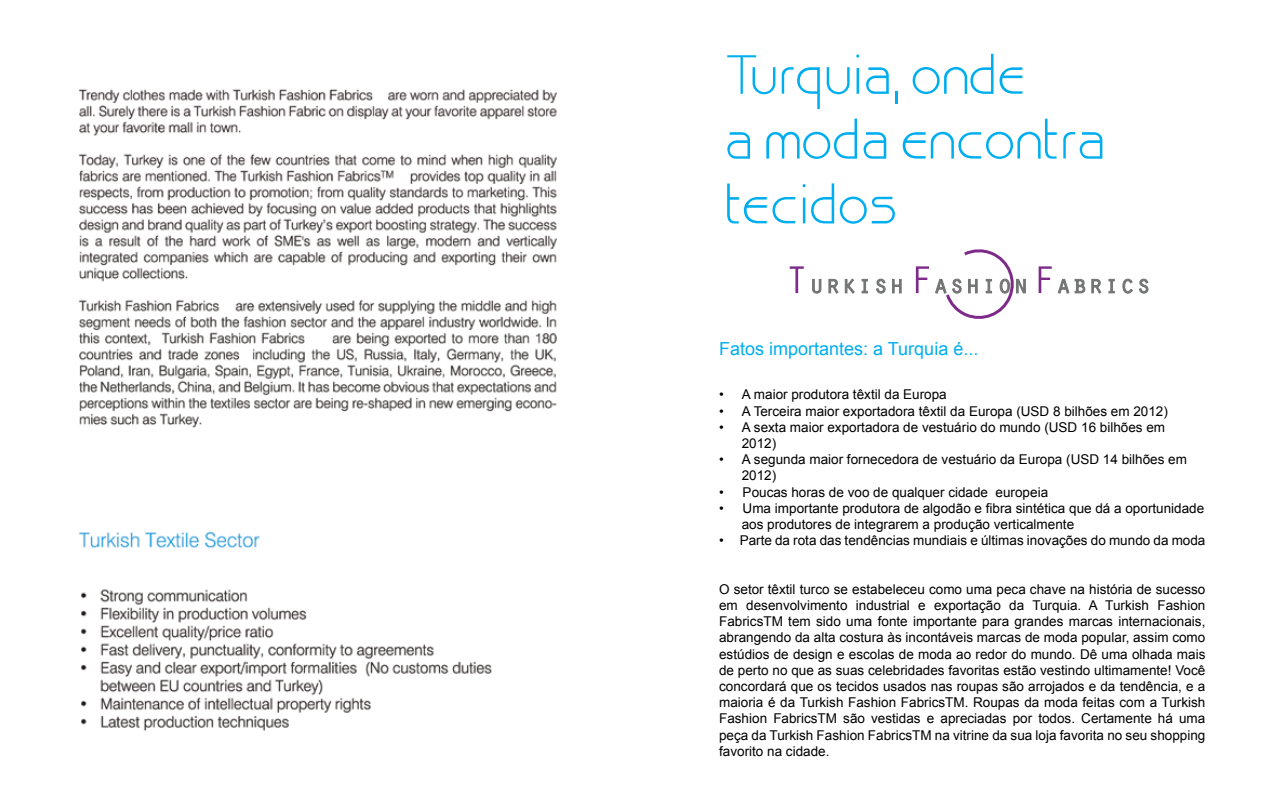
<style>
.page{position:relative;width:1276px;height:808px;background:#fff}
.page>*{position:absolute;margin:0;border:0;box-sizing:border-box;transform-origin:0 0}
.t1{font:54px/64.8px "TR Brisk";color:#00aeef}
.t2{font:18px "Arial";color:#00aeef}
.t3{font:13.5px/16.2px "Arial";color:#000}
</style>
<div class="page">
<svg style="left:789px;top:266px;width:15px;height:27px"></svg>
<svg style="left:812px;top:279px;width:9px;height:15px"></svg>
<svg style="left:828px;top:278px;width:27px;height:16px"></svg>
<svg style="left:861px;top:279px;width:7px;height:15px"></svg>
<svg style="left:876px;top:278px;width:26px;height:16px"></svg>
<svg style="left:1038px;top:266px;width:13px;height:27px"></svg>
<svg style="left:1057px;top:279px;width:28px;height:15px"></svg>
<svg style="left:1091px;top:279px;width:10px;height:15px"></svg>
<svg style="left:1108px;top:279px;width:7px;height:15px"></svg>
<svg style="left:1122px;top:278px;width:26px;height:16px"></svg>
<svg style="left:916px;top:249px;width:110px;height:70px"></svg>
<img style="left:79px;top:89px;width:478px;height:642px">
<h1 class="t1" style="left:724px;top:45px;width:383px">Turquia, onde<br>a moda encontra tecidos</h1>
<h2 class="t2" style="left:719px;top:337px;width:261px">Fatos importantes: a Turquia é...</h2>
<p class="t3" style="left:719px;top:387px;width:229px">• A maior produtora têxtil da Europa</p>
<p class="t3" style="left:719px;top:403px;width:450px">• A Terceira maior exportadora têxtil da Europa (USD 8 bilhões em 2012)</p>
<p class="t3" style="left:741px;top:419px;width:425px;text-indent:-23px">• A sexta maior exportadora de vestuário do mundo (USD 16 bilhões em<br>2012)</p>
<p class="t3" style="left:741px;top:451px;width:447px;text-indent:-23px">• A segunda maior fornecedora de vestuário da Europa (USD 14 bilhões em<br>2012)</p>
<p class="t3" style="left:719px;top:484px;width:330px">• Poucas horas de voo de qualquer cidade europeia</p>
<p class="t3" style="left:741px;top:500px;width:464px;text-indent:-23px">• Uma importante produtora de algodão e fibra sintética que dá a oportunidade aos produtores de integrarem a produção verticalmente</p>
<p class="t3" style="left:719px;top:532px;width:488px">• Parte da rota das tendências mundiais e últimas inovações do mundo da moda</p>
<p class="t3" style="left:719px;top:581px;width:488px;text-align:justify">O setor têxtil turco se estabeleceu como uma peca chave na história de sucesso em desenvolvimento industrial e exportação da Turquia. A Turkish Fashion FabricsTM tem sido uma fonte importante para grandes marcas internacionais, abrangendo da alta costura às incontáveis marcas de moda popular, assim como estúdios de design e escolas de moda ao redor do mundo. Dê uma olhada mais de perto no que as suas celebridades favoritas estão vestindo ultimamente! Você concordará que os tecidos usados nas roupas são arrojados e da tendência, e a maioria é da Turkish Fashion FabricsTM. Roupas da moda feitas com a Turkish Fashion FabricsTM são vestidas e apreciadas por todos. Certamente há uma peça da Turkish Fashion FabricsTM na vitrine da sua loja favorita no seu shopping favorito na cidade.</p>
</div>
